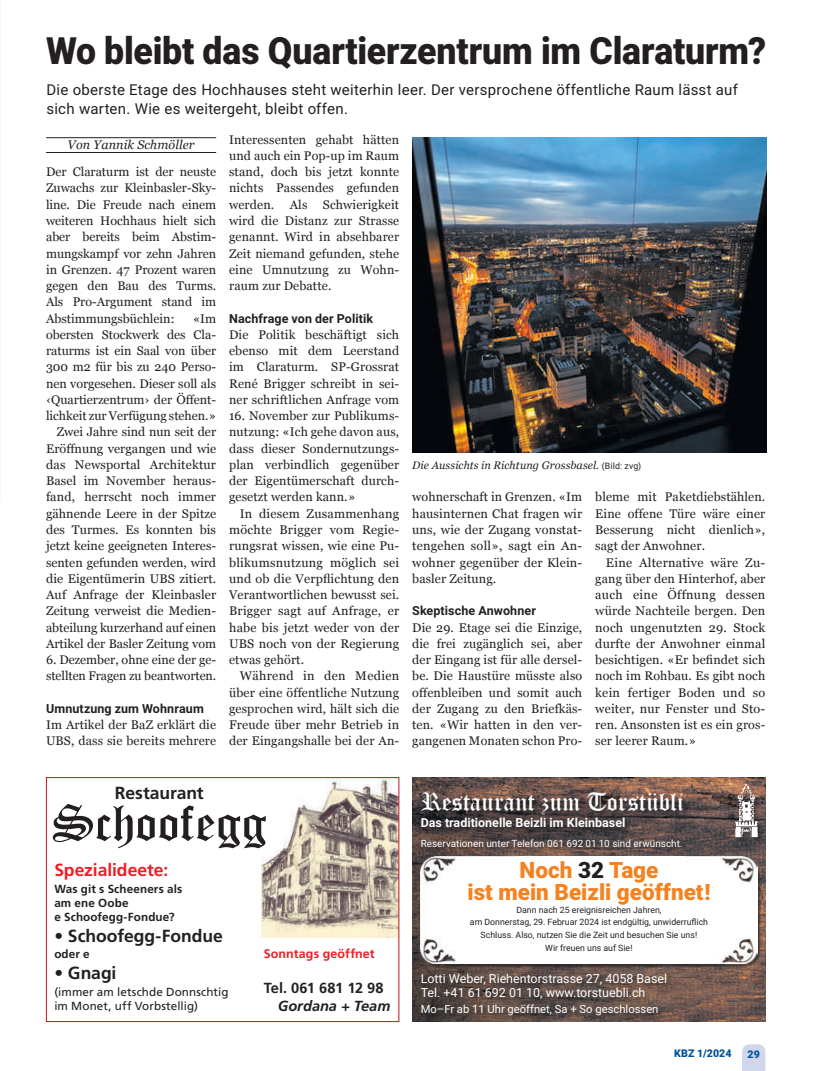
<style>
.page{position:relative;width:815px;height:1071px;background:#fff}
.page>*{position:absolute;margin:0;border:0;box-sizing:border-box;transform-origin:0 0}
.t1{font:51.12px "Old English Text";letter-spacing:-.005em;color:#231f20}
.t2{font:900 37.5px "Roboto";letter-spacing:-.005em;color:#231f20;scale:.95 1}
.t3{font:25px "Old English Text";color:#fff}
.t4{font:900 22.5px/22.5px "Roboto";color:#f58220;text-align:center}
.t5{font:700 17.5px "Frutiger LT Std";letter-spacing:-.005em;color:#231f20}
.t6{font:700 17.5px "Frutiger LT Std";letter-spacing:-.005em;color:#ee1d23}
.t7{font:15px/18.8px "Roboto";letter-spacing:.02em;color:#231f20}
.t8{font:700 14.62px "Frutiger LT Std";letter-spacing:-.01em;color:#231f20}
.t9{font:italic 700 14.62px "Frutiger LT Std";color:#231f20}
.t10{font:12.5px/16.2px "Georgia";letter-spacing:.01em;color:#231f20;text-align:justify}
.t11{font:12.5px/13.8px "Roboto";color:#fff}
.t12{font:700 12.5px "Roboto";letter-spacing:.01em;color:#231f20}
.t13{font:700 12.5px "Roboto";color:#fff}
.t14{font:italic 12.5px "Georgia";letter-spacing:.01em;color:#231f20}
.t15{font:700 12.5px "Frutiger LT Std";letter-spacing:.005em;color:#ee1d23}
.t16{font:700 11.62px/14px "Frutiger LT Std";letter-spacing:.01em;color:#231f20}
.t17{font:11.62px/14px "Frutiger LT Std";letter-spacing:.01em;color:#231f20}
.t18{font:11.25px "Roboto";color:#fff}
.t19{font:italic 11px "Georgia";letter-spacing:.005em;color:#231f20}
.t20{font:900 10.62px "Roboto";letter-spacing:.005em;color:#01519b}
.t21{font:10px "Roboto";color:#fff}
.t22{font:8.75px/12.5px "Roboto";color:#231f20;text-align:center}
.s1{font-family:"Roboto";font-style:normal;font-size:8.75px}
.s2{color:#231f20}
</style>
<div class="page">
<svg style="left:742px;top:1044px;width:23px;height:26px"></svg>
<hr style="left:46px;top:137px;width:170px;height:1px;background:#231f20">
<hr style="left:46px;top:152px;width:170px;height:1px;background:#231f20">
<img style="left:412px;top:138px;width:354px;height:314px">
<img style="left:262px;top:779px;width:135px;height:157px">
<div style="left:46px;top:777px;width:353px;height:244px;border:1px solid #c4121a"></div>
<img style="left:412px;top:777px;width:353px;height:244px">
<div style="left:420px;top:790px;width:269px;height:62px;background:#231f20;opacity:.8"></div>
<div style="left:420px;top:972px;width:253px;height:49px;background:#231f20;opacity:.8"></div>
<div style="left:734px;top:783px;width:30px;height:59px;background:#231f20;opacity:.8"></div>
<img style="left:731px;top:783px;width:29px;height:55px">
<div style="left:421px;top:857px;width:341px;height:110px;background:#231f20;opacity:.75"></div>
<img style="left:421px;top:856px;width:336px;height:106px">
<h2 class="t2" style="left:46px;top:24px;width:759px">Wo bleibt das Quartierzentrum im Claraturm?</h2>
<p class="t7" style="left:47px;top:80px;width:693px">Die oberste Etage des Hochhauses steht weiterhin leer. Der versprochene öffentliche Raum lässt auf sich warten. Wie es weitergeht, bleibt offen.</p>
<p class="t14" style="left:68px;top:135px;width:128px">Von Yannik Schmöller</p>
<p class="t10" style="left:46px;top:164px;width:172px">Der Claraturm ist der neuste Zuwachs zur Kleinbasler-Sky&shy;line. Die Freude nach einem weiteren Hochhaus hielt sich aber bereits beim Abstim&shy;mungskampf vor zehn Jahren in Grenzen. 47 Prozent waren gegen den Bau des Turms.<br>Als Pro-Argument stand im Abstimmungsbüchlein:</p>
<p class="t10" style="left:46px;top:310px;width:172px;text-align:right">«Im<br>obersten Stockwerk des Cla&shy;raturms ist ein Saal von über<br>300 m2 für bis zu 240 Perso&shy;nen vorgesehen. Dieser soll als ‹Quartierzentrum› der Öffent&shy;lichkeit zur Verfügung stehen.»<br>Zwei Jahre sind nun seit der<br>Eröffnung vergangen und wie das Newsportal Architektur<br>Basel im November heraus&shy;fand, herrscht noch immer gähnende Leere in der Spitze des Turmes. Es konnten bis jetzt keine geeigneten Interes&shy;senten gefunden werden, wird die Eigentümerin UBS zitiert.<br>Auf Anfrage der Kleinbasler<br>Zeitung verweist die Medien&shy;abteilung kurzerhand auf einen<br>Artikel der Basler Zeitung vom</p>
<p class="t10" style="left:46px;top:651px;width:172px">6. Dezember, ohne eine der ge&shy;stellten Fragen zu beantworten.</p>
<p class="t12" style="left:46px;top:699px;width:159px">Umnutzung zum Wohnraum</p>
<p class="t10" style="left:46px;top:716px;width:172px">Im Artikel der BaZ erklärt die<br>UBS, dass sie bereits mehrere</p>
<p class="t10" style="left:229px;top:131px;width:172px">Interessenten gehabt hätten und auch ein Pop-up im Raum stand, doch bis jetzt konnte nichts Passendes gefunden werden. Als Schwierigkeit wird die Distanz zur Strasse genannt. Wird in absehbarer Zeit niemand gefunden, stehe eine Umnutzung zu Wohn&shy;raum zur Debatte.</p>
<p class="t12" style="left:229px;top:309px;width:145px">Nachfrage von der Politik</p>
<p class="t10" style="left:229px;top:326px;width:172px">Die Politik beschäftigt sich ebenso mit dem Leerstand im Claraturm. SP-Grossrat René Brigger schreibt in sei&shy;ner schriftlichen Anfrage vom</p>
<p class="t10" style="left:229px;top:407px;width:172px">16. November zur Publikums&shy;nutzung: «Ich gehe davon aus, dass dieser Sondernutzungs&shy;plan verbindlich gegenüber der Eigentümerschaft durch&shy;gesetzt werden kann.»</p>
<p class="t10" style="left:229px;top:505px;width:172px;text-indent:11px">In diesem Zusammenhang möchte Brigger vom Regie&shy;rungsrat wissen, wie eine Pu&shy;blikumsnutzung möglich sei und ob die Verpflichtung den Verantwortlichen bewusst sei.<br>Brigger sagt auf Anfrage, er habe bis jetzt weder von der UBS noch von der Regierung etwas gehört.</p>
<p class="t10" style="left:229px;top:667px;width:172px;text-indent:11px">Während in den Medien über eine öffentliche Nutzung gesprochen wird, hält sich die Freude über mehr Betrieb in der Eingangshalle bei der An-</p>
<p class="t19" style="left:412px;top:457px;width:231px">Die Aussichts in Richtung Grossbasel. <span class="s1">(Bild: zvg)</span></p>
<p class="t10" style="left:412px;top:489px;width:172px">wohnerschaft in Grenzen. «Im hausinternen Chat fragen wir uns, wie der Zugang vonstat&shy;tengehen soll», sagt ein An&shy;wohner gegenüber der Klein&shy;basler Zeitung.</p>
<p class="t12" style="left:412px;top:602px;width:125px">Skeptische Anwohner</p>
<p class="t10" style="left:412px;top:619px;width:172px">Die 29. Etage sei die Einzige, die frei zugänglich sei, aber der Eingang ist für alle dersel&shy;be. Die Haustüre müsste also offenbleiben und somit auch der Zugang zu den Briefkäs&shy;ten. «Wir hatten in den ver&shy;gangenen Monaten schon Pro-</p>
<p class="t10" style="left:595px;top:489px;width:172px">bleme mit Paketdiebstählen.<br>Eine offene Türe wäre einer Besserung nicht dienlich», sagt der Anwohner.</p>
<p class="t10" style="left:595px;top:554px;width:172px;text-indent:11px">Eine Alternative wäre Zu&shy;gang über den Hinterhof, aber auch eine Öffnung dessen würde Nachteile bergen. Den noch ungenutzten 29. Stock durfte der Anwohner einmal besichtigen. «Er befindet sich noch im Rohbau. Es gibt noch kein fertiger Boden und so weiter, nur Fenster und Sto&shy;ren. Ansonsten ist es ein gros&shy;ser leerer Raum.»</p>
<h3 class="t5" style="left:115px;top:782px;width:90px">Restaurant</h3>
<h1 class="t1" style="left:52px;top:789px;width:216px">Schoofegg</h1>
<h3 class="t6" style="left:54px;top:859px;width:115px">Spezialideete:</h3>
<p class="t16" style="left:54px;top:881px;width:129px">Was git s Scheeners als am ene Oobe<br>e Schoofegg-Fondue?</p>
<h3 class="t5" style="left:54px;top:924px;width:170px">• Schoofegg-Fondue</h3>
<p class="t16" style="left:54px;top:946px;width:37px">oder e</p>
<h3 class="t5" style="left:54px;top:962px;width:64px">• Gnagi</h3>
<p class="t17" style="left:54px;top:985px;width:176px">(immer am letschde Donnschtig im Monet, uff Vorbstellig)</p>
<p class="t15" style="left:264px;top:946px;width:112px">Sonntags geöffnet</p>
<p class="t8" style="left:264px;top:979px;width:121px">Tel. 061 681 12 98</p>
<p class="t9" style="left:278px;top:996px;width:114px">Gordana + Team</p>
<h3 class="t3" style="left:421px;top:785px;width:265px">Restaurant zum Torstübli</h3>
<p class="t13" style="left:421px;top:813px;width:206px">Das traditionelle Beizli im Kleinbasel</p>
<p class="t21" style="left:421px;top:835px;width:263px">Reservationen unter Telefon 061 692 01 10 sind erwünscht.</p>
<h3 class="t4" style="left:467px;top:857px;width:245px">Noch <span class="s2">32</span> Tage<br>ist mein Beizli geöffnet!</h3>
<p class="t22" style="left:470px;top:903px;width:240px">Dann nach 25 ereignisreichen Jahren,<br>am Donnerstag, 29. Februar 2024 ist endgültig, unwiderruflich Schluss. Also, nutzen Sie die Zeit und besuchen Sie uns!<br>Wir freuen uns auf Sie!</p>
<p class="t11" style="left:421px;top:970px;width:248px">Lotti Weber, Riehentorstrasse 27, 4058 Basel<br>Tel. +41 61 692 01 10, www.torstuebli.ch</p>
<p class="t18" style="left:421px;top:1000px;width:239px">Mo–Fr ab 11 Uhr geöffnet, Sa + So geschlossen</p>
<p class="t20" style="left:674px;top:1045px;width:59px">KBZ 1/2024</p>
<p class="t20" style="left:748px;top:1046px;width:14px">29</p>
</div>
